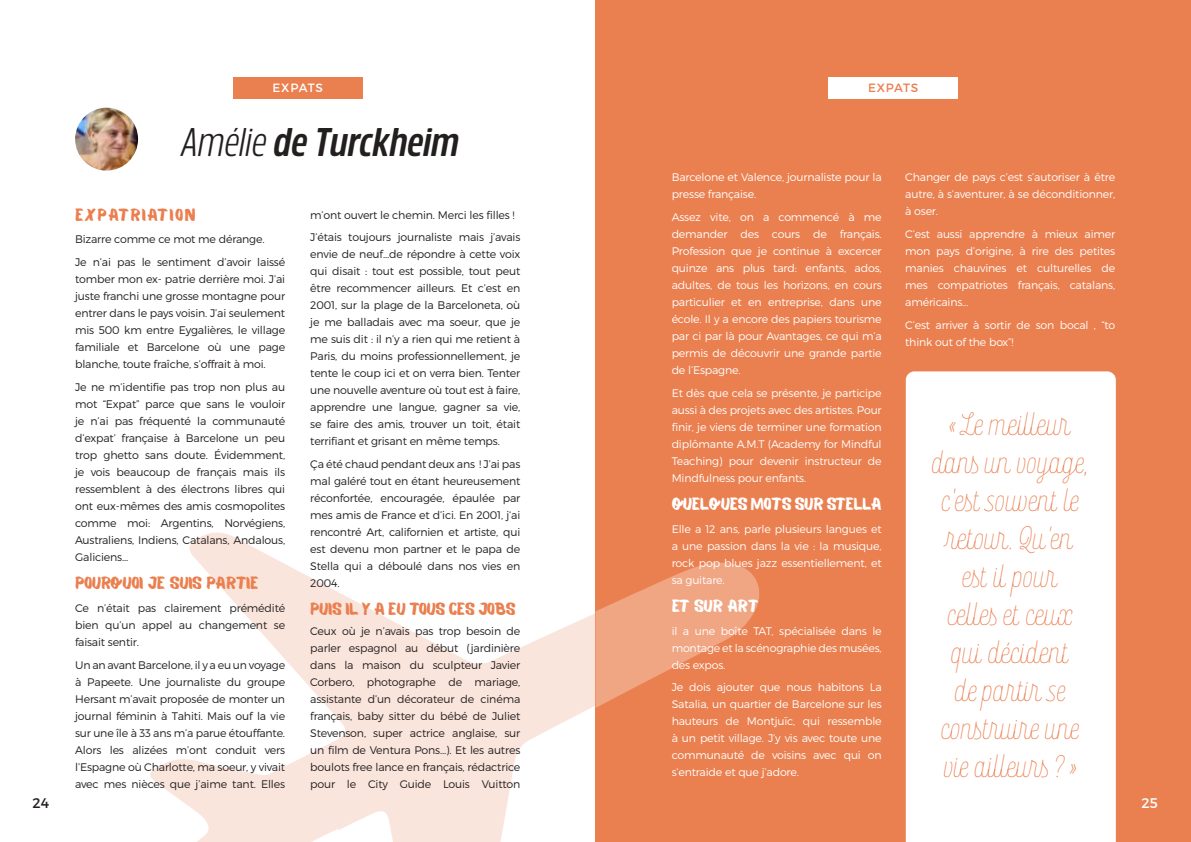
<style>
.page{position:relative;width:1191px;height:842px;background:#fff}
.page>*{position:absolute;margin:0;border:0;box-sizing:border-box;transform-origin:0 0}
.t1{font:italic 700 40px "Rockeby Cd";color:#241f1f}
.t2{font:300 28px/38px "Rockeby Sc Two";letter-spacing:-.02em;color:#ea7f4f;text-align:center}
.t3{font:17px "Balmy";letter-spacing:-.02em;color:#ea7f4f}
.t4{font:17px "Balmy";letter-spacing:-.02em;color:#fff}
.t5{font:17px "Balmy";letter-spacing:.09em;color:#ea7f4f}
.t6{font:14px "Montserrat";color:#241f1f}
.t7{font:14px "Montserrat";color:#fff}
.t8{font:12px "Montserrat";letter-spacing:.07em;color:#ea7f4f}
.t9{font:12px "Montserrat";letter-spacing:.07em;color:#fff}
.t10{font:300 11px/17px "Montserrat";letter-spacing:-.015em;color:#241f1f;text-align:justify}
.t11{font:300 11px/17px "Montserrat";letter-spacing:-.015em;color:#fff;text-align:justify}
.s1{font-weight:400}
</style>
<div class="page">
<svg style="left:150px;top:532px;width:445px;height:310px"></svg>
<div style="left:595px;top:0;width:596px;height:842px;background:#ea7f4f"></div>
<div style="left:905px;top:371px;width:210px;height:471px;background:#fff"></div>
<svg style="left:595px;top:562px;width:165px;height:146px"></svg>
<div style="left:828px;top:77px;width:129px;height:22px;background:#fff"></div>
<div style="left:233px;top:77px;width:129px;height:22px;background:#ea7f4f"></div>
<img style="left:75px;top:108px;width:63px;height:63px;border-radius:31px">
<p class="t9" style="left:272px;top:80px;width:52px">EXPATS</p>
<h1 class="t1" style="left:179px;top:118px;width:289px"><span class="s1">Amélie</span>deTurckheim</h1>
<h3 class="t5" style="left:75px;top:205px;width:122px">EXPATRIATION</h3>
<p class="t10" style="left:75px;top:228px;width:212px;line-height:22.7px">Bizarre comme ce mot me dérange.<br>Je n’ai pas le sentiment d’avoir laissé</p>
<p class="t10" style="left:75px;top:271px;width:211px">tomber mon ex- patrie derrière moi. J’ai juste franchi une grosse montagne pour entrer dans le pays voisin. J’ai seulement mis 500 km entre Eygalières, le village familiale et Barcelone où une page blanche, toute fraîche, s’offrait à moi.</p>
<p class="t10" style="left:75px;top:378px;width:211px">Je ne m’identifie pas trop non plus au mot “Expat” parce que sans le vouloir je n’ai pas fréquenté la communauté d’expat’ française à Barcelone un peu trop ghetto sans doute. Évidemment, je vois beaucoup de français mais ils ressemblent à des électrons libres qui ont eux-mêmes des amis cosmopolites comme moi: Argentins, Norvégiens, Australiens, Indiens, Catalans, Andalous, Galiciens...</p>
<h3 class="t3" style="left:75px;top:573px;width:185px">POURQUOI JE SUIS PARTIE</h3>
<p class="t10" style="left:75px;top:599px;width:211px">Ce n’était pas clairement prémédité bien qu’un appel au changement se faisait sentir.</p>
<p class="t10" style="left:75px;top:656px;width:211px">Un an avant Barcelone, il y a eu un voyage à Papeete. Une journaliste du groupe Hersant m’avait proposée de monter un journal féminin à Tahiti. Mais ouf la vie sur une île à 33 ans m’a parue étouffante.<br>Alors les alizées m’ont conduit vers l’Espagne où Charlotte, ma soeur, y vivait avec mes nièces que j’aime tant. Elles</p>
<p class="t10" style="left:310px;top:203px;width:211px;line-height:22.7px">m’ont ouvert le chemin. Merci les filles !<br>J’étais toujours journaliste mais j’avais</p>
<p class="t10" style="left:310px;top:246px;width:212px">envie de neuf...de répondre à cette voix qui disait : tout est possible, tout peut être recommencer ailleurs. Et c’est en 2001, sur la plage de la Barceloneta, où je me balladais avec ma soeur, que je me suis dit : il n’y a rien qui me retient à Paris, du moins professionnellement, je tente le coup ici et on verra bien. Tenter une nouvelle aventure où tout est à faire, apprendre une langue, gagner sa vie, se faire des amis, trouver un toit, était terrifiant et grisant en même temps.</p>
<p class="t10" style="left:310px;top:455px;width:211px">Ça été chaud pendant deux ans ! J’ai pas mal galéré tout en étant heureusement réconfortée, encouragée, épaulée par mes amis de France et d’ici. En 2001, j‘ai rencontré Art, californien et artiste, qui est devenu mon partner et le papa de Stella qui a déboulé dans nos vies en 2004.</p>
<h3 class="t3" style="left:310px;top:600px;width:211px">PUIS IL Y A EU TOUS CES JOBS.</h3>
<p class="t10" style="left:310px;top:622px;width:211px">Ceux où je n’avais pas trop besoin de parler espagnol au début (jardinière dans la maison du sculpteur Javier Corbero, photographe de mariage, assistante d’un décorateur de cinéma français, baby sitter du bébé de Juliet Stevenson, super actrice anglaise, sur un film de Ventura Pons...). Et les autres boulots free lance en français, rédactrice pour le City Guide Louis Vuitton</p>
<p class="t8" style="left:868px;top:80px;width:52px">EXPATS</p>
<p class="t11" style="left:671px;top:169px;width:211px">Barcelone et Valence, journaliste pour la presse française.</p>
<p class="t11" style="left:671px;top:208px;width:212px">Assez vite, on a commencé à me demander des cours de français.<br>Profession que je continue à excercer quinze ans plus tard: enfants, ados, adultes, de tous les horizons, en cours particulier et en entreprise, dans une école. Il y a encore des papiers tourisme par ci par là pour Avantages, ce qui m’a permis de découvrir une grande partie de l’Espagne.</p>
<p class="t11" style="left:671px;top:384px;width:212px">Et dès que cela se présente, je participe aussi à des projets avec des artistes. Pour finir, je viens de terminer une formation diplômante A.M.T (Academy for Mindful Teaching) pour devenir instructeur de Mindfulness pour enfants.</p>
<h3 class="t4" style="left:671px;top:494px;width:211px">QUELQUES MOTS SUR STELLA</h3>
<p class="t11" style="left:671px;top:520px;width:211px">Elle a 12 ans, parle plusieurs langues et a une passion dans la vie : la musique, rock pop blues jazz essentiellement, et sa guitare.</p>
<h3 class="t4" style="left:671px;top:596px;width:88px">ET SUR ART</h3>
<p class="t11" style="left:671px;top:622px;width:212px">il a une boîte TAT, spécialisée dans le montage et la scénographie des musées, des expos.</p>
<p class="t11" style="left:671px;top:679px;width:211px">Je dois ajouter que nous habitons La Satalia, un quartier de Barcelone sur les hauteurs de Montjuïc, qui ressemble à un petit village. J’y vis avec toute une communauté de voisins avec qui on s’entraide et que j’adore.</p>
<p class="t11" style="left:905px;top:169px;width:211px">Changer de pays c’est s’autoriser à être autre, à s’aventurer, à se déconditionner, à oser.</p>
<p class="t11" style="left:905px;top:225px;width:211px">C’est aussi apprendre à mieux aimer mon pays d’origine, à rire des petites manies chauvines et culturelles de mes compatriotes français, catalans, américains...</p>
<p class="t11" style="left:905px;top:316px;width:211px">C’est arriver à sortir de son bocal , “to think out of the box”!</p>
<h2 class="t2" style="left:931px;top:406px;width:159px">« Le meilleur dans un voyage, c'est souvent le retour. Qu'en est il pour<br>celles et ceux qui décident<br>de partir se construire une vie ailleurs ? »</h2>
<p class="t6" style="left:32px;top:795px;width:18px">24</p>
<p class="t7" style="left:1141px;top:795px;width:18px">25</p>
</div>
